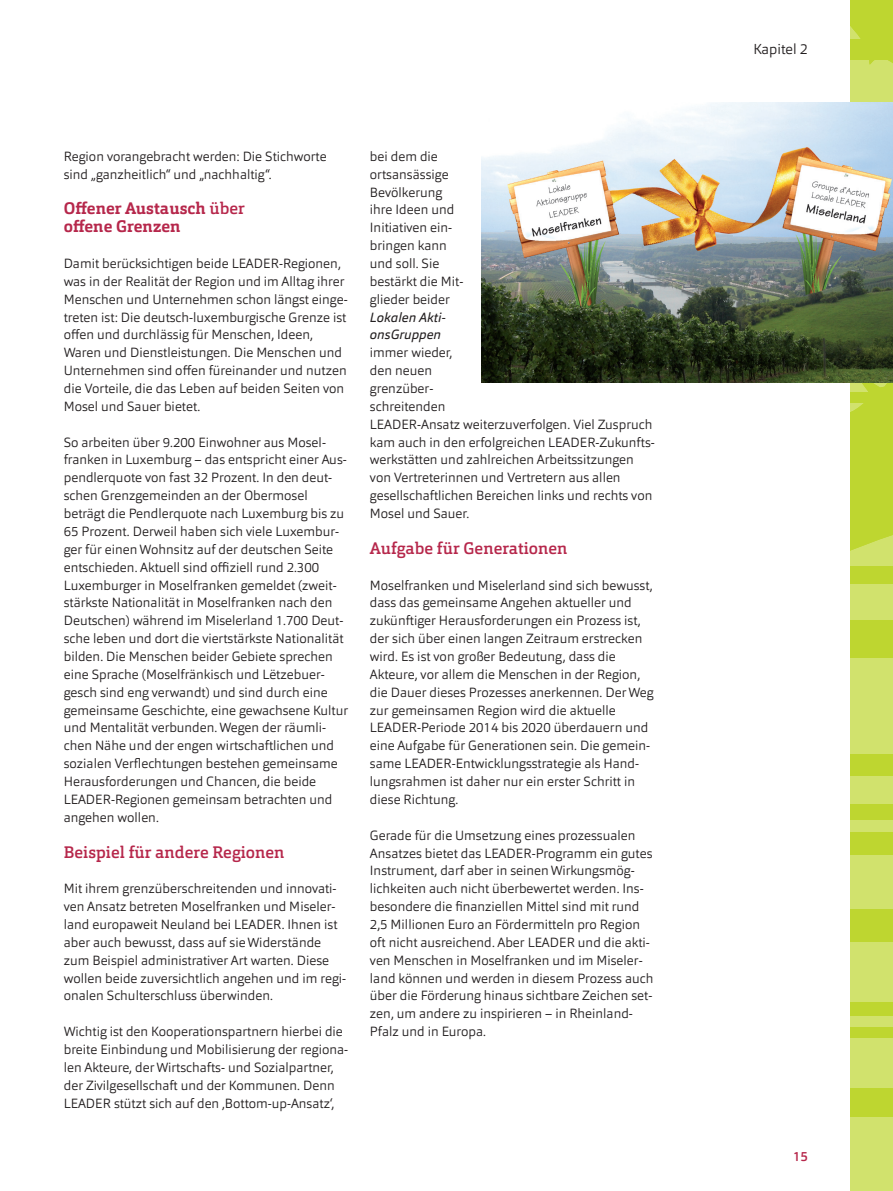
<style>
.page{position:relative;width:893px;height:1191px;background:#fff}
.page>*{position:absolute;margin:0;border:0;box-sizing:border-box;transform-origin:0 0}
.H6_-Zwischenüberschr{font:500 16.5px "Orgon Slab";color:#b6274b}
.H6_-Zwischenüberschr-2{font:700 16.5px/17.9px "Orgon Slab";color:#b6274b}
.S1-Kolumnentitel{font:300 14.25px "Orgon";letter-spacing:.005em;color:#231f20}
.T1-Text_links_mit_Ab{font:300 13.2px/17.9px "Orgon";color:#231f20}
.T1-Text_linksbündig{font:300 13.2px/17.9px "Orgon";color:#231f20}
.S2-Seitenzahl{font:500 13.2px "Orgon";color:#b6274b}
.s1{font-weight:500}
.s2{font-weight:400;font-style:italic}
</style>
<div class="page">
<div style="left:850px;top:0;width:43px;height:1191px;background:#bed630"></div>
<div style="left:850px;top:820px;width:43px;height:12px;background:#d1e26d"></div>
<svg style="left:850px;top:535px;width:43px;height:30px"></svg>
<div style="left:850px;top:942px;width:43px;height:60px;background:#d1e26d"></div>
<div style="left:850px;top:584px;width:43px;height:36px;background:#d1e26d"></div>
<div style="left:850px;top:658px;width:43px;height:95px;background:#d1e26d"></div>
<svg style="left:850px;top:383px;width:37px;height:9px"></svg>
<div style="left:850px;top:776px;width:43px;height:28px;background:#d1e26d"></div>
<div style="left:850px;top:855px;width:43px;height:53px;background:#d1e26d"></div>
<div style="left:850px;top:1038px;width:43px;height:49px;background:#d1e26d"></div>
<div style="left:850px;top:1117px;width:43px;height:74px;background:#d1e26d"></div>
<div style="left:850px;top:1016px;width:43px;height:11px;background:#d1e26d"></div>
<img style="left:481px;top:103px;width:412px;height:280px">
<p class="T1-Text_links_mit_Ab" style="left:64px;top:147px;width:264px">Region vorangebracht werden: Die Stichworte sind „ganzheitlich“ und „nachhaltig“.</p>
<p class="H6_-Zwischenüberschr-2" style="left:64px;top:200px;width:183px">Offener Austausch <span class="s1">über </span>offene Grenzen</p>
<p class="T1-Text_linksbündig" style="left:64px;top:254px;width:285px">Damit berücksichtigen beide LEADER-Regionen, was in der Realität der Region und im Alltag ihrer Menschen und Unternehmen schon längst einge&shy;treten ist: Die deutsch-luxemburgische Grenze ist offen und durchlässig für Menschen, Ideen, Waren und Dienstleistungen. Die Menschen und Unternehmen sind offen füreinander und nutzen die Vorteile, die das Leben auf beiden Seiten von Mosel und Sauer bietet.</p>
<p class="T1-Text_links_mit_Ab" style="left:64px;top:433px;width:286px">So arbeiten über 9.200 Einwohner aus Mosel&shy;franken in Luxemburg – das entspricht einer Aus&shy;pendlerquote von fast 32 Prozent. In den deut&shy;schen Grenzgemeinden an der Obermosel beträgt die Pendlerquote nach Luxemburg bis zu 65 Prozent. Derweil haben sich viele Luxembur&shy;ger für einen Wohnsitz auf der deutschen Seite entschieden. Aktuell sind offiziell rund 2.300<br>Luxemburger in Moselfranken gemeldet (zweit&shy;stärkste Nationalität in Moselfranken nach den Deutschen) während im Miselerland 1.700 Deut&shy;sche leben und dort die viertstärkste Nationalität bilden. Die Menschen beider Gebiete sprechen eine Sprache (Moselfränkisch und Lëtzebuer&shy;gesch sind eng verwandt) und sind durch eine gemeinsame Geschichte, eine gewachsene Kultur und Mentalität verbunden. Wegen der räumli&shy;chen Nähe und der engen wirtschaftlichen und sozialen Verflechtungen bestehen gemeinsame Herausforderungen und Chancen, die beide LEADER-Regionen gemeinsam betrachten und angehen wollen.</p>
<p class="H6_-Zwischenüberschr" style="left:64px;top:841px;width:222px">Beispiel für andere Regionen</p>
<p class="T1-Text_linksbündig" style="left:64px;top:879px;width:284px">Mit ihrem grenzüberschreitenden und innovati&shy;ven Ansatz betreten Moselfranken und Miseler&shy;land europaweit Neuland bei LEADER. Ihnen ist aber auch bewusst, dass auf sie Widerstände zum Beispiel administrativer Art warten. Diese wollen beide zuversichtlich angehen und im regi&shy;onalen Schulterschluss überwinden.</p>
<p class="T1-Text_links_mit_Ab" style="left:64px;top:1022px;width:286px">Wichtig ist den Kooperationspartnern hierbei die breite Einbindung und Mobilisierung der regiona&shy;len Akteure, der Wirtschafts- und Sozialpartner, der Zivilgesellschaft und der Kommunen. Denn LEADER stützt sich auf den ‚Bottom-up-Ansatz‘,</p>
<p class="T1-Text_links_mit_Ab" style="left:370px;top:147px;width:286px">bei dem die<br>ortsansässige<br>Bevölkerung<br>ihre Ideen und<br>Initiativen ein-<br>bringen kann<br>und soll. Sie<br>bestärkt die Mit-<br>glieder beider<br><span class="s2">Lokalen Akti-<br>onsGruppen<br></span>immer wieder,<br>den neuen<br>grenzüber-<br>schreitenden<br>LEADER-Ansatz weiterzuverfolgen. Viel Zuspruch kam auch in den erfolgreichen LEADER-Zukunfts&shy;werkstätten und zahlreichen Arbeitssitzungen von Vertreterinnen und Vertretern aus allen gesellschaftlichen Bereichen links und rechts von<br>Mosel und Sauer.</p>
<p class="H6_-Zwischenüberschr" style="left:370px;top:537px;width:199px">Aufgabe für Generationen</p>
<p class="T1-Text_linksbündig" style="left:370px;top:576px;width:285px">Moselfranken und Miselerland sind sich bewusst, dass das gemeinsame Angehen aktueller und zukünftiger Herausforderungen ein Prozess ist, der sich über einen langen Zeitraum erstrecken wird. Es ist von großer Bedeutung, dass die Akteure, vor allem die Menschen in der Region, die Dauer dieses Prozesses anerkennen. Der Weg zur gemeinsamen Region wird die aktuelle LEADER-Periode 2014 bis 2020 überdauern und eine Aufgabe für Generationen sein. Die gemein&shy;same LEADER-Entwicklungsstrategie als Hand&shy;lungsrahmen ist daher nur ein erster Schritt in diese Richtung.</p>
<p class="T1-Text_links_mit_Ab" style="left:370px;top:826px;width:285px">Gerade für die Umsetzung eines prozessualen Ansatzes bietet das LEADER-Programm ein gutes Instrument, darf aber in seinen Wirkungsmög&shy;lichkeiten auch nicht überbewertet werden. Ins&shy;besondere die finanziellen Mittel sind mit rund 2,5 Millionen Euro an Fördermitteln pro Region oft nicht ausreichend. Aber LEADER und die akti&shy;ven Menschen in Moselfranken und im Miseler&shy;land können und werden in diesem Prozess auch über die Förderung hinaus sichtbare Zeichen set&shy;zen, um andere zu inspirieren – in Rheinland-Pfalz und in Europa.</p>
<p class="S1-Kolumnentitel" style="left:753px;top:40px;width:56px">Kapitel 2</p>
<p class="S2-Seitenzahl" style="left:793px;top:1148px;width:17px">15</p>
</div>
